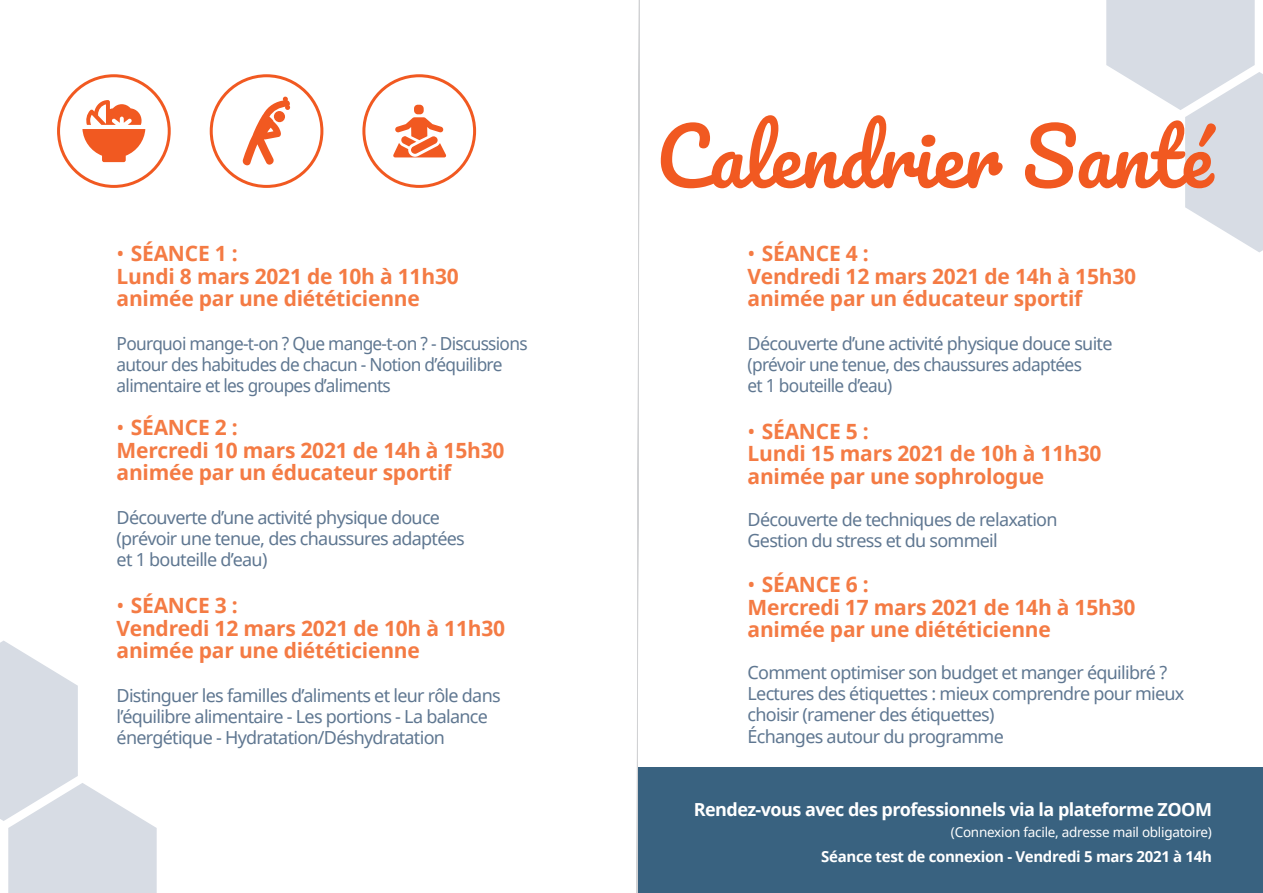
<style>
.page{position:relative;width:1263px;height:893px;background:#fff}
.page>*{position:absolute;margin:0;border:0;box-sizing:border-box;transform-origin:0 0}
.SOUS_TITRE{font:77.25px "Pacifico";color:#f15921}
.SOUS_TITRE-2{font:700 21px/22.5px "Noto Sans";letter-spacing:-.01em;color:#f47b44}
.TEXTE{font:700 21px/22.5px "Noto Sans";letter-spacing:-.01em;color:#f47b44}
.TEXTE-2{font:18px/21px "Noto Sans";letter-spacing:-.04em;color:#5f7791}
.SOUS_TITRE-3{font:18px/21px "Noto Sans";letter-spacing:-.04em;color:#5f7791;scale:.96 1}
.SOUS_TITRE-4{font:18px/21px "Noto Sans";letter-spacing:-.04em;color:#5f7791}
.t1{font:700 18px "Noto Sans";letter-spacing:-.03em;color:#fff}
.t2{font:700 15px "Noto Sans";letter-spacing:-.02em;color:#fff}
.t3{font:13.5px "Noto Sans";letter-spacing:-.02em;color:#fff}
.s1{font-weight:400}
</style>
<div class="page">
<svg style="left:1106px;top:0;width:157px;height:252px"></svg>
<svg style="left:0;top:640px;width:157px;height:253px"></svg>
<div style="left:638px;top:767px;width:625px;height:126px;background:#396280"></div>
<svg style="left:82px;top:100px;width:63px;height:62px"></svg>
<div style="left:57px;top:74px;width:114px;height:114px;border:3px solid #f15921;border-radius:50%"></div>
<svg style="left:393px;top:105px;width:53px;height:52px"></svg>
<div style="left:362px;top:74px;width:114px;height:114px;border:3px solid #f15921;border-radius:50%"></div>
<svg style="left:242px;top:96px;width:49px;height:70px"></svg>
<div style="left:210px;top:74px;width:113px;height:114px;border:3px solid #f15921;border-radius:50%"></div>
<svg style="left:636px;top:0;width:4px;height:893px"></svg>
<p class="SOUS_TITRE-2" style="left:117px;top:242px;width:344px"><span class="s1">•</span> SÉANCE 1 :<br>Lundi 8 mars 2021 de 10h à 11h30 animée par une diététicienne</p>
<p class="SOUS_TITRE-3" style="left:117px;top:332px;width:430px">Pourquoi mange-t-on ? Que mange-t-on ? - Discussions autour des habitudes de chacun - Notion d’équilibre alimentaire et les groupes d’aliments</p>
<p class="SOUS_TITRE-2" style="left:117px;top:416px;width:389px"><span class="s1">•</span> SÉANCE 2 :<br>Mercredi 10 mars 2021 de 14h à 15h30 animée par un éducateur sportif</p>
<p class="TEXTE-2" style="left:117px;top:507px;width:350px">Découverte d’une activité physique douce (prévoir une tenue, des chaussures adaptées et 1 bouteille d’eau)</p>
<p class="TEXTE" style="left:117px;top:594px;width:390px"><span class="s1">•</span> SÉANCE 3 :<br>Vendredi 12 mars 2021 de 10h à 11h30 animée par une diététicienne</p>
<p class="TEXTE-2" style="left:117px;top:684px;width:386px">Distinguer les familles d’aliments et leur rôle dans l’équilibre alimentaire - Les portions - La balance énergétique - Hydratation/Déshydratation</p>
<p class="SOUS_TITRE" style="left:656px;top:116px;width:557px">Calendrier Santé</p>
<p class="SOUS_TITRE-2" style="left:747px;top:242px;width:390px"><span class="s1">•</span> SÉANCE 4 :<br>Vendredi 12 mars 2021 de 14h à 15h30 animée par un éducateur sportif</p>
<p class="SOUS_TITRE-4" style="left:747px;top:332px;width:366px">Découverte d’une activité physique douce suite (prévoir une tenue, des chaussures adaptées<br>et 1 bouteille d’eau)</p>
<p class="TEXTE" style="left:747px;top:419px;width:356px"><span class="s1">•</span> SÉANCE 5 :<br>Lundi 15 mars 2021 de 10h à 11h30 animée par une sophrologue</p>
<p class="TEXTE-2" style="left:747px;top:508px;width:311px">Découverte de techniques de relaxation<br>Gestion du stress et du sommeil</p>
<p class="TEXTE" style="left:747px;top:573px;width:389px"><span class="s1">•</span> SÉANCE 6 :<br>Mercredi 17 mars 2021 de 14h à 15h30 animée par une diététicienne</p>
<p class="TEXTE-2" style="left:747px;top:662px;width:438px">Comment optimiser son budget et manger équilibré ?<br>Lectures des étiquettes : mieux comprendre pour mieux choisir (ramener des étiquettes)<br>Échanges autour du programme</p>
<p class="t1" style="left:694px;top:796px;width:520px">Rendez-vous avec des professionnels via la plateforme ZOOM</p>
<p class="t3" style="left:951px;top:822px;width:262px">(Connexion facile, adresse mail obligatoire)</p>
<p class="t2" style="left:821px;top:846px;width:392px">Séance test de connexion - Vendredi 5 mars 2021 à 14h</p>
</div>
